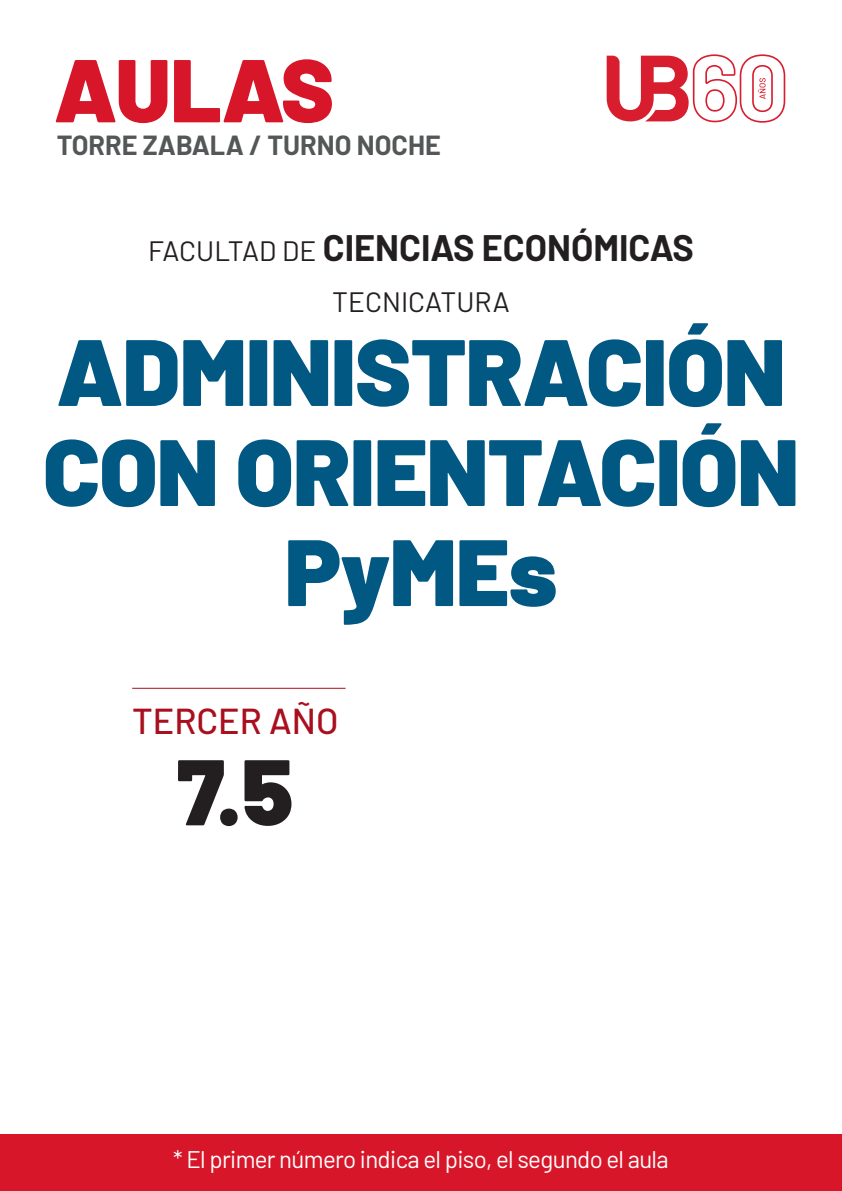
<style>
.page{position:relative;width:842px;height:1191px;background:#fff}
.page>*{position:absolute;margin:0;border:0;box-sizing:border-box;transform-origin:0 0}
.t1{font:900 94px/100px "Barlow";letter-spacing:-.01em;color:#005883;text-align:center}
.t2{font:900 93px "Barlow";color:#231f20}
.t3{font:900 89px "Barlow";letter-spacing:-.01em;color:#d71729}
.t4{font:700 36px "Barlow";color:#231f20}
.t5{font:500 36px "Barlow";color:#a90f1e}
.t6{font:28px "Barlow";color:#231f20}
.t7{font:700 27px "Barlow";color:#545758}
.t8{font:24px "Barlow";letter-spacing:-.025em;color:#fff}
.s1{font-weight:400;font-size:28px}
</style>
<div class="page">
<div style="left:0;top:1134px;width:842px;height:57px;background:#d71729"></div>
<svg style="left:607px;top:54px;width:178px;height:69px"></svg>
<hr style="left:132px;top:688px;width:214px;height:1px;background:#a90f1e">
<h3 class="t3" style="left:54px;top:23px;width:282px">AULAS</h3>
<p class="t7" style="left:57px;top:126px;width:386px">TORRE ZABALA / TURNO NOCHE</p>
<h3 class="t4" style="left:148px;top:222px;width:547px"><span class="s1">FACULTAD DE</span> CIENCIAS ECONÓMICAS</h3>
<p class="t6" style="left:332px;top:281px;width:179px">TECNICATURA</p>
<h1 class="t1" style="left:43px;top:315px;width:758px">ADMINISTRACIÓN<br>CON ORIENTACIÓN<br>PyMEs</h1>
<h3 class="t5" style="left:132px;top:695px;width:208px">TERCER AÑO</h3>
<h2 class="t2" style="left:177px;top:722px;width:118px">7.5</h2>
<p class="t8" style="left:173px;top:1141px;width:497px">* El primer número indica el piso, el segundo el aula</p>
</div>
